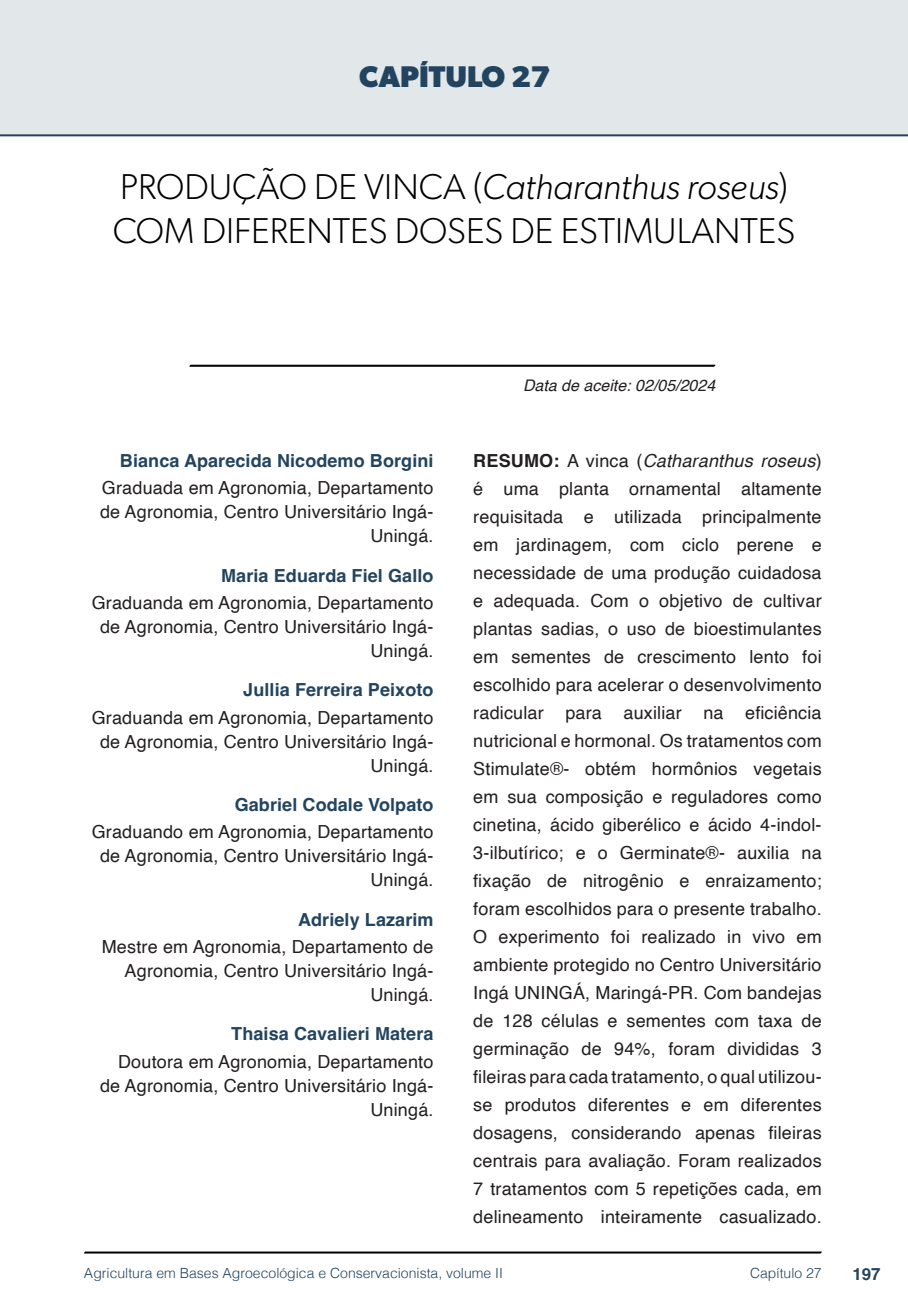
<style>
.page{position:relative;width:908px;height:1304px;background:#fff}
.page>*{position:absolute;margin:0;border:0;box-sizing:border-box;transform-origin:0 0}
.nome_artigos{font:300 36px/44px "Gibson";color:#000}
.capítulos{font:700 30px "Gibson";color:#23445f}
.Resumos_e_PC_TXT{font:18px/28px "Helvetica";letter-spacing:.01em;color:#231f20;text-align:justify}
.info_autores{font:18px/24px "Helvetica";letter-spacing:.01em;color:#231f20;text-align:right}
.nome_autores{font:700 18px "Helvetica";letter-spacing:.005em;color:#23445f}
.t1{font:700 16.8px "Helvetica";color:#23445f}
.t2{font:italic 16px "Helvetica";color:#231f20}
.t3{font:300 14px "Helvetica";color:#23445f}
.s1{font-style:italic}
.s2{font-weight:700}
</style>
<div class="page">
<svg style="left:84px;top:1251px;width:737px;height:3px;background:#515151"></svg>
<svg style="left:189px;top:364px;width:526px;height:3px;background:#4f4f4f"></svg>
<div style="left:0;top:0;width:907px;height:136px;background:#e2e7e9"></div>
<div style="left:44px;top:72px;width:68px;height:61px;background:#e2e7e9"></div>
<p class="capítulos" style="left:359px;top:58px;width:192px">CAPÍTULO 27</p>
<p class="nome_artigos" style="left:113px;top:164px;width:683px">PRODUÇÃO DE VINCA (<span class="s1">Catharanthus roseus</span>)<br>COM DIFERENTES DOSES DE ESTIMULANTES</p>
<p class="nome_autores" style="left:120px;top:450px;width:315px">Bianca Aparecida Nicodemo Borgini</p>
<p class="info_autores" style="left:100px;top:477px;width:335px">Graduada em Agronomia, Departamento de Agronomia, Centro Universitário Ingá-<br>Uningá.</p>
<p class="nome_autores" style="left:221px;top:564px;width:214px">Maria Eduarda Fiel Gallo</p>
<p class="info_autores" style="left:92px;top:591px;width:343px">Graduanda em Agronomia, Departamento de Agronomia, Centro Universitário Ingá-<br>Uningá.</p>
<p class="nome_autores" style="left:243px;top:679px;width:192px">Jullia Ferreira Peixoto</p>
<p class="info_autores" style="left:92px;top:706px;width:343px">Graduanda em Agronomia, Departamento de Agronomia, Centro Universitário Ingá-<br>Uningá.</p>
<p class="nome_autores" style="left:235px;top:794px;width:200px">Gabriel Codale Volpato</p>
<p class="info_autores" style="left:92px;top:821px;width:343px">Graduando em Agronomia, Departamento de Agronomia, Centro Universitário Ingá-<br>Uningá.</p>
<p class="nome_autores" style="left:298px;top:908px;width:137px">Adriely Lazarim</p>
<p class="info_autores" style="left:102px;top:935px;width:333px">Mestre em Agronomia, Departamento de<br>Agronomia, Centro Universitário Ingá-<br>Uningá.</p>
<p class="nome_autores" style="left:231px;top:1023px;width:204px">Thaisa Cavalieri Matera</p>
<p class="info_autores" style="left:100px;top:1050px;width:335px">Doutora em Agronomia, Departamento de Agronomia, Centro Universitário Ingá-<br>Uningá.</p>
<p class="t2" style="left:523px;top:373px;width:194px">Data de aceite: 02/05/2024</p>
<p class="Resumos_e_PC_TXT" style="left:473px;top:447px;width:350px"><span class="s2">RESUMO:</span> A vinca (<span class="s1">Catharanthus roseus</span>) é uma planta ornamental altamente requisitada e utilizada principalmente em jardinagem, com ciclo perene e necessidade de uma produção cuidadosa e adequada. Com o objetivo de cultivar plantas sadias, o uso de bioestimulantes em sementes de crescimento lento foi escolhido para acelerar o desenvolvimento radicular para auxiliar na eficiência nutricional e hormonal. Os tratamentos com Stimulate®- obtém hormônios vegetais em sua composição e reguladores como cinetina, ácido giberélico e ácido 4-indol-3-ilbutírico; e o Germinate®- auxilia na fixação de nitrogênio e enraizamento; foram escolhidos para o presente trabalho.<br>O experimento foi realizado in vivo em ambiente protegido no Centro Universitário Ingá UNINGÁ, Maringá-PR. Com bandejas de 128 células e sementes com taxa de germinação de 94%, foram divididas 3 fileiras para cada tratamento, o qual utilizou&shy;se produtos diferentes e em diferentes dosagens, considerando apenas fileiras centrais para avaliação. Foram realizados 7 tratamentos com 5 repetições cada, em delineamento inteiramente casualizado.</p>
<p class="t3" style="left:84px;top:1261px;width:420px">Agricultura em Bases Agroecológica e Conservacionista, volume II</p>
<p class="t3" style="left:749px;top:1261px;width:73px">Capítulo 27</p>
<p class="t1" style="left:851px;top:1264px;width:30px">197</p>
</div>
